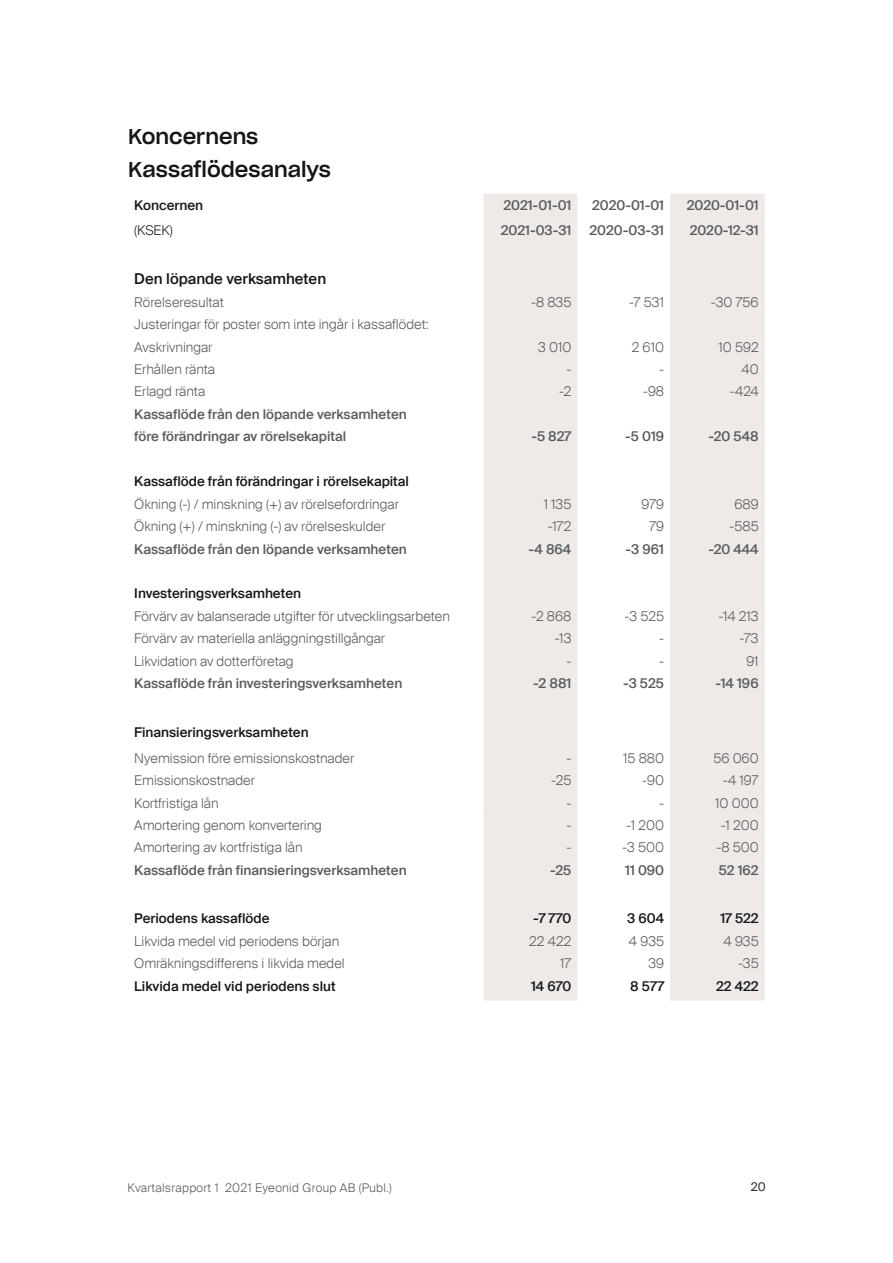
<style>
.page{position:relative;width:893px;height:1263px;background:#fff}
.page>*{position:absolute;margin:0;border:0;box-sizing:border-box;transform-origin:0 0}
.t1{font:21px "Sharp Grotesk Medium 20";color:#14171a}
.t2{font:500 15px "Suisse Intl";color:#14171a}
.t3{font:300 13.5px "Suisse Intl";color:#585b5c}
.t4{font:500 13.5px "Suisse Intl";color:#585b5c}
.t5{font:500 13.5px "Suisse Intl";color:#14171a}
.t6{font:300 13.5px "Suisse Intl";color:#231f20}
.t7{font:300 12px "Suisse Intl";letter-spacing:.025em;color:#585b5c}
.t8{font:12px "Suisse Intl";color:#2a2e30}
</style>
<div class="page">
<div style="left:483px;top:193px;width:94px;height:808px;background:#efeae7"></div>
<div style="left:670px;top:193px;width:95px;height:808px;background:#efeae7"></div>
<p class="t1" style="left:128px;top:119px;width:132px">Koncernens</p>
<p class="t1" style="left:128px;top:152px;width:204px">Kassaflödesanalys</p>
<p class="t5" style="left:134px;top:197px;width:70px">Koncernen</p>
<p class="t4" style="left:503px;top:197px;width:69px">2021-01-01</p>
<p class="t4" style="left:592px;top:197px;width:73px">2020-01-01</p>
<p class="t4" style="left:687px;top:197px;width:73px">2020-01-01</p>
<p class="t6" style="left:134px;top:222px;width:40px">(KSEK)</p>
<p class="t4" style="left:501px;top:222px;width:72px">2021-03-31</p>
<p class="t4" style="left:589px;top:222px;width:76px">2020-03-31</p>
<p class="t4" style="left:690px;top:222px;width:70px">2020-12-31</p>
<p class="t2" style="left:134px;top:270px;width:193px">Den löpande verksamheten</p>
<p class="t3" style="left:134px;top:294px;width:91px">Rörelseresultat</p>
<p class="t3" style="left:531px;top:294px;width:42px">-8 835</p>
<p class="t3" style="left:629px;top:294px;width:36px">-7 531</p>
<p class="t3" style="left:711px;top:294px;width:49px">-30 756</p>
<p class="t3" style="left:134px;top:316px;width:296px">Justeringar för poster som inte ingår i kassaflödet:</p>
<p class="t3" style="left:134px;top:339px;width:80px">Avskrivningar</p>
<p class="t3" style="left:538px;top:339px;width:35px">3 010</p>
<p class="t3" style="left:632px;top:339px;width:34px">2 610</p>
<p class="t3" style="left:718px;top:339px;width:42px">10 592</p>
<p class="t3" style="left:134px;top:361px;width:82px">Erhållen ränta</p>
<p class="t3" style="left:566px;top:361px;width:6px">-</p>
<p class="t3" style="left:659px;top:361px;width:6px">-</p>
<p class="t3" style="left:741px;top:361px;width:19px">40</p>
<p class="t3" style="left:134px;top:384px;width:72px">Erlagd ränta</p>
<p class="t3" style="left:559px;top:384px;width:14px">-2</p>
<p class="t3" style="left:643px;top:384px;width:22px">-98</p>
<p class="t3" style="left:730px;top:384px;width:30px">-424</p>
<p class="t4" style="left:134px;top:406px;width:274px">Kassaflöde från den löpande verksamheten</p>
<p class="t4" style="left:134px;top:429px;width:213px">före förändringar av rörelsekapital</p>
<p class="t4" style="left:531px;top:429px;width:42px">-5 827</p>
<p class="t4" style="left:625px;top:429px;width:40px">-5 019</p>
<p class="t4" style="left:708px;top:429px;width:52px">-20 548</p>
<p class="t5" style="left:134px;top:474px;width:276px">Kassaflöde från förändringar i rörelsekapital</p>
<p class="t3" style="left:134px;top:496px;width:266px">Ökning (-) / minskning (+) av rörelsefordringar</p>
<p class="t3" style="left:544px;top:496px;width:29px">1 135</p>
<p class="t3" style="left:641px;top:496px;width:24px">979</p>
<p class="t3" style="left:734px;top:496px;width:26px">689</p>
<p class="t3" style="left:134px;top:518px;width:252px">Ökning (+) / minskning (-) av rörelseskulder</p>
<p class="t3" style="left:548px;top:518px;width:25px">-172</p>
<p class="t3" style="left:649px;top:518px;width:16px">79</p>
<p class="t3" style="left:729px;top:518px;width:31px">-585</p>
<p class="t4" style="left:134px;top:541px;width:274px">Kassaflöde från den löpande verksamheten</p>
<p class="t4" style="left:529px;top:541px;width:44px">-4 864</p>
<p class="t4" style="left:625px;top:541px;width:40px">-3 961</p>
<p class="t4" style="left:708px;top:541px;width:52px">-20 444</p>
<p class="t5" style="left:134px;top:586px;width:168px">Investeringsverksamheten</p>
<p class="t3" style="left:134px;top:608px;width:317px">Förvärv av balanserade utgifter för utvecklingsarbeten</p>
<p class="t3" style="left:531px;top:608px;width:41px">-2 868</p>
<p class="t3" style="left:624px;top:608px;width:41px">-3 525</p>
<p class="t3" style="left:718px;top:608px;width:42px">-14 213</p>
<p class="t3" style="left:134px;top:631px;width:252px">Förvärv av materiella anläggningstillgångar</p>
<p class="t3" style="left:555px;top:631px;width:18px">-13</p>
<p class="t3" style="left:659px;top:631px;width:6px">-</p>
<p class="t3" style="left:739px;top:631px;width:21px">-73</p>
<p class="t3" style="left:134px;top:653px;width:161px">Likvidation av dotterföretag</p>
<p class="t3" style="left:566px;top:653px;width:6px">-</p>
<p class="t3" style="left:659px;top:653px;width:6px">-</p>
<p class="t3" style="left:746px;top:653px;width:14px">91</p>
<p class="t4" style="left:134px;top:676px;width:269px">Kassaflöde från investeringsverksamheten</p>
<p class="t4" style="left:533px;top:676px;width:40px">-2 881</p>
<p class="t4" style="left:623px;top:676px;width:42px">-3 525</p>
<p class="t4" style="left:715px;top:676px;width:45px">-14 196</p>
<p class="t5" style="left:134px;top:724px;width:176px">Finansieringsverksamheten</p>
<p class="t3" style="left:134px;top:750px;width:221px">Nyemission före emissionskostnader</p>
<p class="t3" style="left:566px;top:750px;width:6px">-</p>
<p class="t3" style="left:623px;top:750px;width:42px">15 880</p>
<p class="t3" style="left:713px;top:750px;width:47px">56 060</p>
<p class="t3" style="left:134px;top:772px;width:122px">Emissionskostnader</p>
<p class="t3" style="left:551px;top:772px;width:22px">-25</p>
<p class="t3" style="left:642px;top:772px;width:23px">-90</p>
<p class="t3" style="left:723px;top:772px;width:37px">-4 197</p>
<p class="t3" style="left:134px;top:795px;width:86px">Kortfristiga lån</p>
<p class="t3" style="left:566px;top:795px;width:6px">-</p>
<p class="t3" style="left:659px;top:795px;width:6px">-</p>
<p class="t3" style="left:715px;top:795px;width:45px">10 000</p>
<p class="t3" style="left:134px;top:817px;width:189px">Amortering genom konvertering</p>
<p class="t3" style="left:566px;top:817px;width:6px">-</p>
<p class="t3" style="left:626px;top:817px;width:39px">-1 200</p>
<p class="t3" style="left:721px;top:817px;width:39px">-1 200</p>
<p class="t3" style="left:134px;top:840px;width:170px">Amortering av kortfristiga lån</p>
<p class="t3" style="left:566px;top:840px;width:6px">-</p>
<p class="t3" style="left:622px;top:840px;width:43px">-3 500</p>
<p class="t3" style="left:716px;top:840px;width:44px">-8 500</p>
<p class="t4" style="left:134px;top:862px;width:274px">Kassaflöde från finansieringsverksamheten</p>
<p class="t4" style="left:550px;top:862px;width:23px">-25</p>
<p class="t4" style="left:625px;top:862px;width:40px">11 090</p>
<p class="t4" style="left:719px;top:862px;width:41px">52 162</p>
<p class="t5" style="left:134px;top:911px;width:137px">Periodens kassaflöde</p>
<p class="t5" style="left:533px;top:911px;width:40px">-7 770</p>
<p class="t5" style="left:627px;top:911px;width:38px">3 604</p>
<p class="t5" style="left:720px;top:911px;width:40px">17 522</p>
<p class="t3" style="left:134px;top:933px;width:206px">Likvida medel vid periodens början</p>
<p class="t3" style="left:529px;top:933px;width:44px">22 422</p>
<p class="t3" style="left:629px;top:933px;width:37px">4 935</p>
<p class="t3" style="left:724px;top:933px;width:37px">4 935</p>
<p class="t3" style="left:134px;top:955px;width:212px">Omräkningsdifferens i likvida medel</p>
<p class="t3" style="left:560px;top:955px;width:13px">17</p>
<p class="t3" style="left:648px;top:955px;width:17px">39</p>
<p class="t3" style="left:738px;top:955px;width:22px">-35</p>
<p class="t5" style="left:134px;top:978px;width:203px">Likvida medel vid periodens slut</p>
<p class="t5" style="left:531px;top:978px;width:42px">14 670</p>
<p class="t5" style="left:630px;top:978px;width:35px">8 577</p>
<p class="t5" style="left:716px;top:978px;width:44px">22 422</p>
<p class="t7" style="left:128px;top:1180px;width:266px">Kvartalsrapport 1 2021 Eyeonid Group AB (Publ.)</p>
<p class="t8" style="left:751px;top:1180px;width:17px">20</p>
</div>
